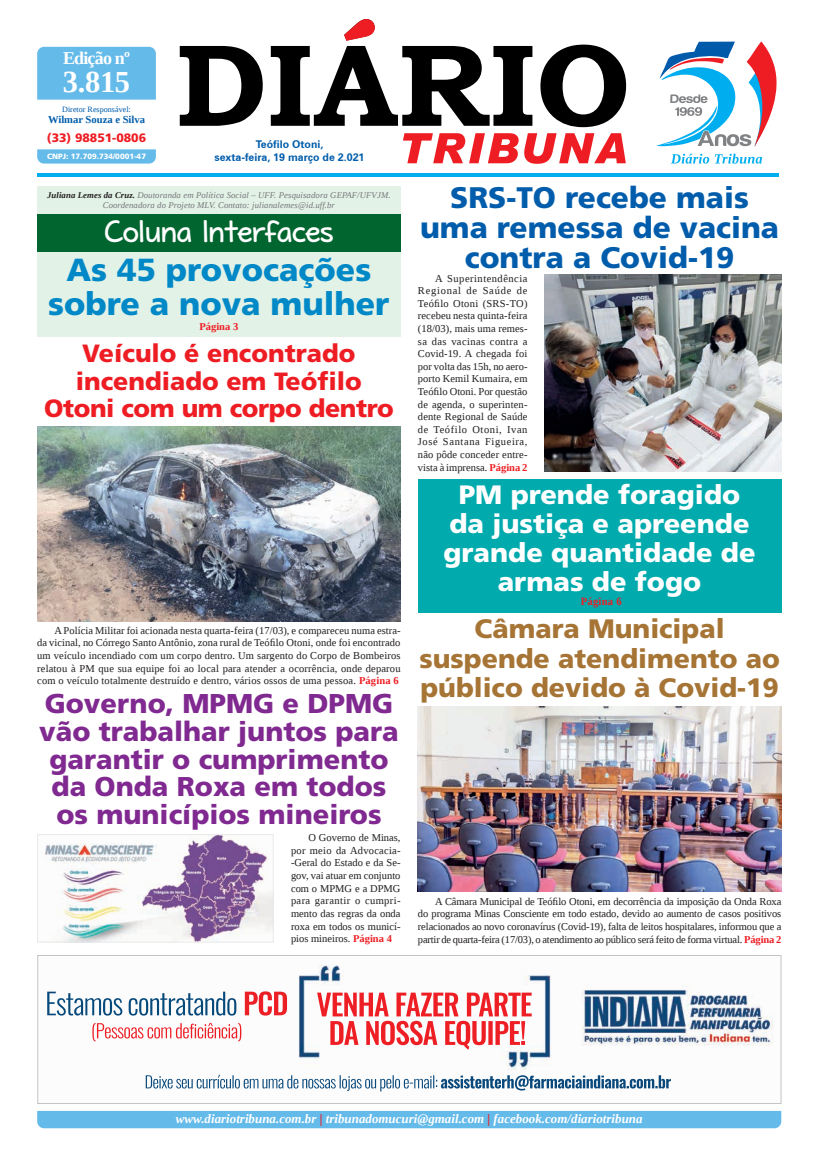
<style>
.page{position:relative;width:821px;height:1166px;background:#fff}
.page>*{position:absolute;margin:0;border:0;box-sizing:border-box;transform-origin:0 0}
.t1{font:900 31.94px/34.1px "Frutiger LT Std";color:#0088c7;text-align:center}
.t2{font:30.71px "Maritime Tropical Neue Bold";color:#fff}
.t3{font:700 30.45px "Liberation Serif";color:#fff}
.t4{font:900 29.75px/29.8px "Frutiger LT Std";color:#015dab;text-align:center}
.t5{font:900 27.21px/27.7px "Frutiger LT Std";color:#802990;text-align:center}
.t6{font:900 26.69px/29.8px "Frutiger LT Std";color:#a67435;text-align:center}
.t7{font:900 26.6px/29.1px "Frutiger LT Std";color:#fff;text-align:center}
.t8{font:900 24.94px/27.6px "Frutiger LT Std";color:#ee1d23;text-align:center}
.t9{font:700 18.03px "Liberation Serif";letter-spacing:-.045em;color:#fff}
.t10{font:italic 700 12.95px "Liberation Serif";color:#fff}
.t11{font:900 12.16px "Frutiger LT Std";color:#ee1d23}
.t12{font:700 11.11px "Liberation Serif";letter-spacing:.03em;color:#ee1d23;scale:.94 1}
.t13{font:700 10.67px/12.6px "Zurich BT";color:#015dab;text-align:center}
.t14{font:700 10.59px "Liberation Serif";color:#015dab}
.t15{font:10.5px/12.6px "Liberation Serif";color:#231f20;text-align:justify}
.t16{font:700 10.5px "Liberation Serif";color:#ee1d23}
.t17{font:italic 8.75px/10.5px "Liberation Serif";letter-spacing:.01em;color:#76787b;text-align:center}
.t18{font:8.14px "Liberation Serif";color:#015dab}
.t19{font:900 7.7px "Frutiger LT Std";color:#fff}
.s1{font-weight:700;color:#231f20}
.s2{font-weight:700;color:#ee1d23}
.s3{color:#ee1d23}
</style>
<div class="page">
<hr style="left:37px;top:174px;width:742px;height:3px;background:#00aeef">
<svg style="left:180px;top:44px;width:446px;height:83px"></svg>
<svg style="left:344px;top:19px;width:31px;height:22px"></svg>
<div style="left:37px;top:47px;width:119px;height:53px;background:#64bae9"></div>
<svg style="left:37px;top:149px;width:119px;height:15px;background:#6ebeea"></svg>
<div style="left:37px;top:1111px;width:744px;height:17px;background:#64bae9"></div>
<svg style="left:403px;top:133px;width:223px;height:31px"></svg>
<svg style="left:37px;top:955px;width:744px;height:149px"></svg>
<div style="left:418px;top:479px;width:363px;height:133px;background:#00aaad"></div>
<div style="left:37px;top:186px;width:364px;height:151px;background:#e3f2e7"></div>
<div style="left:37px;top:214px;width:364px;height:37px;background:#00652e"></div>
<svg style="left:656px;top:41px;width:121px;height:106px"></svg>
<svg style="left:671px;top:154px;width:91px;height:10px"></svg>
<img style="left:545px;top:274px;width:236px;height:197px">
<img style="left:418px;top:706px;width:363px;height:186px">
<img style="left:37px;top:426px;width:364px;height:195px">
<svg style="left:37px;top:834px;width:237px;height:108px"></svg>
<h3 class="t9" style="left:63px;top:45px;width:68px">Edição nº</h3>
<h3 class="t3" style="left:63px;top:61px;width:69px">3.815</h3>
<p class="t18" style="left:62px;top:104px;width:70px">Diretor Responsável:</p>
<p class="t14" style="left:48px;top:112px;width:99px">Wilmar Souza e Silva</p>
<p class="t11" style="left:47px;top:130px;width:101px">(33) 98851-0806</p>
<p class="t19" style="left:47px;top:151px;width:100px">CNPJ: 17.709.734/0001-47</p>
<p class="t13" style="left:215px;top:138px;width:152px">Teófilo Otoni,<br>sexta-feira, 19 março de 2.021</p>
<p class="t17" style="left:47px;top:189px;width:345px"><span class="s1">Juliana Lemes da Cruz.</span> Doutoranda em Política Social – UFF. Pesquisadora GEPAF/UFVJM.<br>Coordenadora do Projeto MLV. Contato: julianalemes@id.uff.br</p>
<h2 class="t2" style="left:105px;top:204px;width:230px">Coluna Interfaces</h2>
<h1 class="t1" style="left:48px;top:252px;width:343px">As 45 provocações sobre a nova mulher</h1>
<p class="t16" style="left:199px;top:320px;width:40px">Página 3</p>
<h3 class="t8" style="left:44px;top:339px;width:351px">Veículo é encontrado incendiado em Teófilo<br>Otoni com um corpo dentro</h3>
<p class="t15" style="left:37px;top:624px;width:365px;text-indent:17px">A Polícia Militar foi acionada nesta quarta-feira (17/03), e compareceu numa estra&shy;da vicinal, no Córrego Santo Antônio, zona rural de Teófilo Otoni, onde foi encontrado um veículo incendiado com um corpo dentro. Um sargento do Corpo de Bombeiros relatou à PM que sua equipe foi ao local para atender a ocorrência, onde deparou com o veículo totalmente destruído e dentro, vários ossos de uma pessoa. <span class="s2">Página 6</span></p>
<h3 class="t5" style="left:39px;top:690px;width:361px">Governo, MPMG e DPMG vão trabalhar juntos para garantir o cumprimento da Onda Roxa em todos os municípios mineiros</h3>
<p class="t15" style="left:291px;top:831px;width:111px;text-indent:17px">O Governo de Minas, por meio da Advocacia--Geral do Estado e da Se&shy;gov, vai atuar em conjunto com o MPMG e a DPMG para garantir o cumpri&shy;mento das regras da onda roxa em todos os municí&shy;pios mineiros. <span class="s2">Página 4</span></p>
<h3 class="t4" style="left:420px;top:183px;width:361px">SRS-TO recebe mais uma remessa de vacina contra a Covid-19</h3>
<p class="t15" style="left:418px;top:272px;width:111px;text-indent:17px">A Superintendência Regional de Saúde de Teófilo Otoni (SRS-TO) recebeu nesta quinta-feira (18/03), mais uma remes&shy;sa das vacinas contra a Covid-19. A chegada foi por volta das 15h, no aero&shy;porto Kemil Kumaira, em Teófilo Otoni. Por questão de agenda, o superinten&shy;dente Regional de Saúde de Teófilo Otoni, Ivan José Santana Figueira, não pôde conceder entre&shy;vista à imprensa. <span class="s2">Página 2</span></p>
<h3 class="t7" style="left:443px;top:480px;width:314px">PM prende foragido da justiça e apreende grande quantidade de armas de fogo</h3>
<p class="t12" style="left:581px;top:594px;width:45px">Página 6</p>
<h3 class="t6" style="left:419px;top:613px;width:362px">Câmara Municipal suspende atendimento ao público devido à Covid-19</h3>
<p class="t15" style="left:418px;top:895px;width:365px;text-indent:17px">A Câmara Municipal de Teófilo Otoni, em decorrência da imposição da Onda Roxa do programa Minas Consciente em todo estado, devido ao aumento de casos positivos relacionados ao novo coronavírus (Covid-19), falta de leitos hospitalares, informou que a partir de quarta-feira (17/03), o atendimento ao público será feito de forma virtual. <span class="s2">Página 2</span></p>
<p class="t10" style="left:176px;top:1110px;width:468px">www.diariotribuna.com.br <span class="s3">|</span> tribunadomucuri@gmail.com <span class="s3">|</span> facebook.com/diariotribuna</p>
</div>
